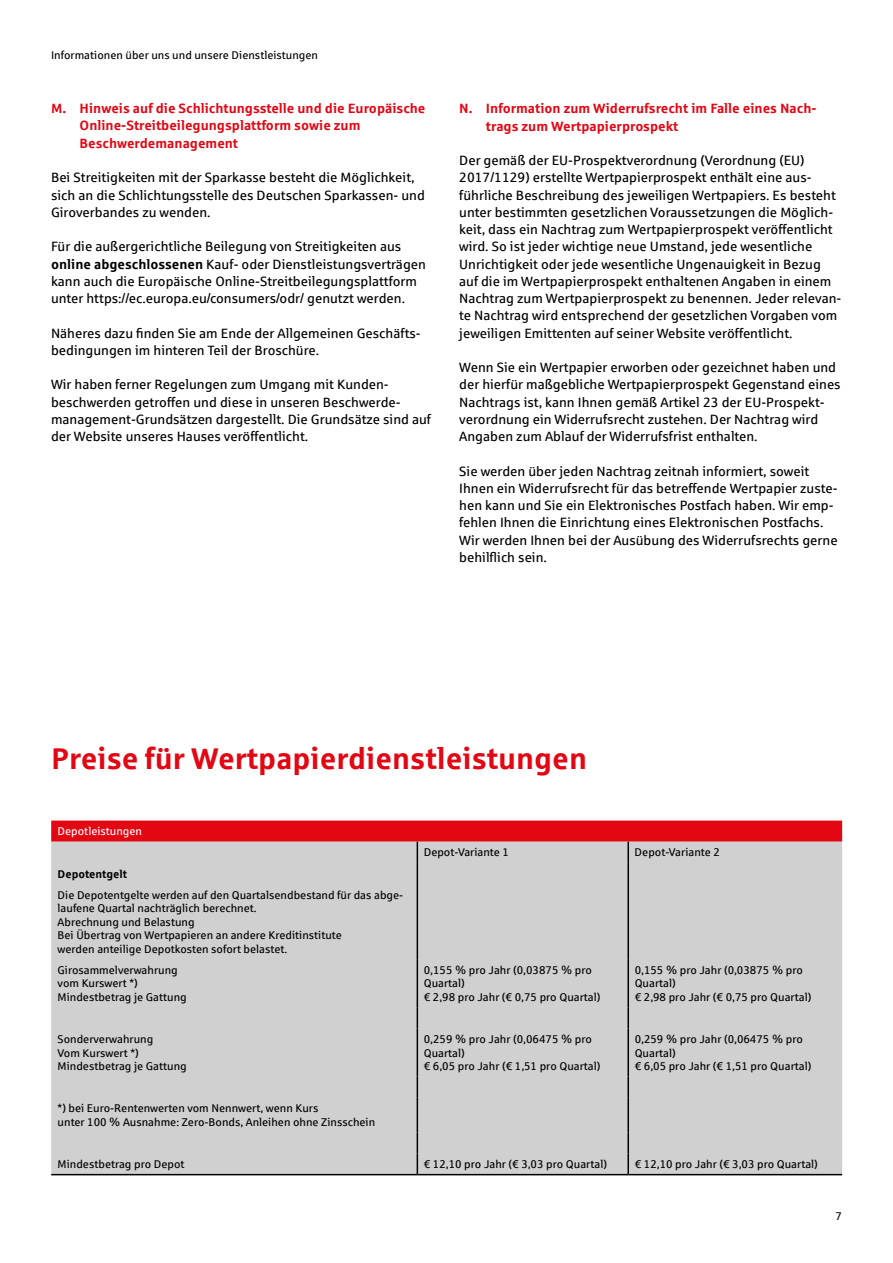
<style>
.page{position:relative;width:893px;height:1263px;background:#fff}
.page>*{position:absolute;margin:0;border:0;box-sizing:border-box;transform-origin:0 0}
.t1{font:700 30px "Sparkasse Rg";color:#e30613}
.t2{font:13.5px/17.2px "Sparkasse Rg Regular 2";color:#000}
.t3{font:700 13.5px/17.2px "Sparkasse Rg";color:#e30613}
.t4{font:13.5px "Sparkasse Rg";color:#000}
.t5{font:11.25px/13.5px "Sparkasse Rg Regular 2";color:#000}
.t6{font:11.25px "Sparkasse Rg";color:#000}
.t7{font:11.25px "Sparkasse Rg Regular 2";color:#fff}
.t8{font:700 11.25px "Sparkasse Rg";color:#000}
.s1{font-family:"Sparkasse Rg";font-weight:700}
.s2{font-family:"Sparkasse Rg Regular 2"}
</style>
<div class="page">
<div style="left:51px;top:884px;width:791px;height:290px;background:#d0d0d0"></div>
<hr style="left:417px;top:884px;width:1px;height:75px;background:#000">
<hr style="left:627px;top:884px;width:2px;height:75px;background:#000">
<hr style="left:417px;top:959px;width:1px;height:48px;background:#000">
<hr style="left:627px;top:959px;width:2px;height:48px;background:#000">
<svg style="left:417px;top:1007px;width:1px;height:21px"></svg>
<hr style="left:627px;top:1007px;width:2px;height:21px;background:#000">
<hr style="left:417px;top:1028px;width:1px;height:48px;background:#000">
<hr style="left:627px;top:1028px;width:2px;height:48px;background:#000">
<svg style="left:417px;top:1076px;width:1px;height:22px"></svg>
<hr style="left:627px;top:1076px;width:2px;height:22px;background:#000">
<hr style="left:417px;top:1098px;width:1px;height:34px;background:#000">
<hr style="left:627px;top:1098px;width:2px;height:34px;background:#000">
<hr style="left:627px;top:1132px;width:2px;height:21px;background:#000">
<svg style="left:417px;top:1132px;width:1px;height:42px"></svg>
<hr style="left:627px;top:1153px;width:2px;height:21px;background:#000">
<svg style="left:51px;top:820px;width:791px;height:64px;background:#d68e92"></svg>
<hr style="left:627px;top:842px;width:2px;height:21px;background:#000">
<hr style="left:51px;top:1174px;width:366px;height:1px;background:#000">
<hr style="left:417px;top:1174px;width:211px;height:1px;background:#000">
<hr style="left:628px;top:1174px;width:214px;height:1px;background:#000">
<p class="t5" style="left:51px;top:48px;width:269px">Informationen über uns und unsere Dienstleistungen</p>
<p class="t3" style="left:80px;top:99px;width:347px;text-indent:-29px">M. Hinweis auf die Schlichtungsstelle und die Europäische<br>Online-Streitbeilegungsplattform sowie zum<br>Beschwerdemanagement</p>
<p class="t2" style="left:51px;top:169px;width:375px">Bei Streitigkeiten mit der Sparkasse besteht die Möglichkeit, sich an die Schlichtungsstelle des Deutschen Sparkassen- und<br>Giroverbandes zu wenden.</p>
<p class="t2" style="left:51px;top:238px;width:376px">Für die außergerichtliche Beilegung von Streitigkeiten aus <span class="s1">online abgeschlossenen</span> Kauf- oder Dienstleistungsverträgen kann auch die Europäische Online-Streitbeilegungsplattform</p>
<p class="t4" style="left:51px;top:290px;width:356px">unter https://ec.europa.eu/consumers/odr/ genutzt werden.</p>
<p class="t4" style="left:51px;top:325px;width:371px">Näheres dazu finden Sie am Ende der Allgemeinen Geschäfts<span class="s2">-</span></p>
<p class="t2" style="left:51px;top:341px;width:270px">bedingungen im hinteren Teil der Broschüre.</p>
<p class="t2" style="left:51px;top:376px;width:382px">Wir haben ferner Regelungen zum Umgang mit Kunden&shy;beschwerden getroffen und diese in unseren Beschwerde&shy;management-Grundsätzen dargestellt. Die Grundsätze sind auf der Website unseres Hauses veröffentlicht.</p>
<p class="t3" style="left:486px;top:99px;width:332px;text-indent:-27px">N. Information zum Widerrufsrecht im Falle eines Nach&shy;trags zum Wertpapierprospekt</p>
<p class="t2" style="left:459px;top:151px;width:347px">Der gemäß der EU-Prospektverordnung (Verordnung (EU)</p>
<p class="t4" style="left:459px;top:169px;width:354px">2017/1129) erstellte Wertpapierprospekt enthält eine aus<span class="s2">-</span></p>
<p class="t2" style="left:459px;top:186px;width:384px">führliche Beschreibung des jeweiligen Wertpapiers. Es besteht unter bestimmten gesetzlichen Voraussetzungen die Möglich&shy;keit, dass ein Nachtrag zum Wertpapierprospekt veröffentlicht wird. So ist jeder wichtige neue Umstand, jede wesentliche Unrichtigkeit oder jede wesentliche Ungenauigkeit in Bezug auf die im Wertpapierprospekt enthaltenen Angaben in einem Nachtrag zum Wertpapierprospekt zu benennen. Jeder relevan&shy;te Nachtrag wird entsprechend der gesetzlichen Vorgaben vom jeweiligen Emittenten auf seiner Website veröffentlicht.</p>
<p class="t2" style="left:459px;top:358px;width:383px">Wenn Sie ein Wertpapier erworben oder gezeichnet haben und der hierfür maßgebliche Wertpapierprospekt Gegenstand eines Nachtrags ist, kann Ihnen gemäß Artikel 23 der EU-Prospekt&shy;verordnung ein Widerrufsrecht zustehen. Der Nachtrag wird Angaben zum Ablauf der Widerrufsfrist enthalten.</p>
<p class="t2" style="left:459px;top:462px;width:380px">Sie werden über jeden Nachtrag zeitnah informiert, soweit Ihnen ein Widerrufsrecht für das betreffende Wertpapier zuste&shy;hen kann und Sie ein Elektronisches Postfach haben. Wir emp&shy;fehlen Ihnen die Einrichtung eines Elektronischen Postfachs.<br>Wir werden Ihnen bei der Ausübung des Widerrufsrechts gerne</p>
<p class="t4" style="left:459px;top:549px;width:89px">behilflich sein.</p>
<h1 class="t1" style="left:51px;top:739px;width:537px">Preise für Wertpapierdienstleistungen</h1>
<p class="t7" style="left:58px;top:824px;width:86px">Depotleistungen</p>
<p class="t5" style="left:424px;top:845px;width:87px">Depot-Variante 1</p>
<p class="t5" style="left:635px;top:845px;width:87px">Depot-Variante 2</p>
<p class="t8" style="left:58px;top:866px;width:71px">Depotentgelt</p>
<p class="t5" style="left:58px;top:888px;width:347px">Die Depotentgelte werden auf den Quartalsendbestand für das abge&shy;laufene Quartal nachträglich berechnet.<br>Abrechnung und Belastung<br>Bei Übertrag von Wertpapieren an andere Kreditinstitute<br>werden anteilige Depotkosten sofort belastet.</p>
<p class="t5" style="left:58px;top:963px;width:131px">Girosammelverwahrung vom Kurswert *)<br>Mindestbetrag je Gattung</p>
<p class="t6" style="left:424px;top:963px;width:170px">0,155 % pro Jahr (0,03875 % pro</p>
<p class="t5" style="left:424px;top:976px;width:43px">Quartal)</p>
<p class="t6" style="left:424px;top:990px;width:178px">€ 2,98 pro Jahr (€ 0,75 pro Quartal)</p>
<p class="t5" style="left:58px;top:1032px;width:131px">Sonderverwahrung<br>Vom Kurswert *)<br>Mindestbetrag je Gattung</p>
<p class="t6" style="left:424px;top:1032px;width:170px">0,259 % pro Jahr (0,06475 % pro</p>
<p class="t5" style="left:424px;top:1046px;width:43px">Quartal)</p>
<p class="t6" style="left:424px;top:1059px;width:178px">€ 6,05 pro Jahr (€ 1,51 pro Quartal)</p>
<p class="t6" style="left:635px;top:963px;width:170px">0,155 % pro Jahr (0,03875 % pro</p>
<p class="t5" style="left:635px;top:976px;width:43px">Quartal)</p>
<p class="t6" style="left:635px;top:990px;width:178px">€ 2,98 pro Jahr (€ 0,75 pro Quartal)</p>
<p class="t6" style="left:635px;top:1032px;width:170px">0,259 % pro Jahr (0,06475 % pro</p>
<p class="t5" style="left:635px;top:1046px;width:43px">Quartal)</p>
<p class="t6" style="left:635px;top:1059px;width:178px">€ 6,05 pro Jahr (€ 1,51 pro Quartal)</p>
<p class="t5" style="left:58px;top:1101px;width:262px">*) bei Euro-Rentenwerten vom Nennwert, wenn Kurs</p>
<p class="t6" style="left:58px;top:1115px;width:319px">unter 100 % Ausnahme: Zero-Bonds, Anleihen ohne Zinsschein</p>
<p class="t5" style="left:58px;top:1157px;width:128px">Mindestbetrag pro Depot</p>
<p class="t5" style="left:424px;top:1157px;width:185px">€ 12,10 pro Jahr (€ 3,03 pro Quartal)</p>
<p class="t5" style="left:635px;top:1157px;width:185px">€ 12,10 pro Jahr (€ 3,03 pro Quartal)</p>
<p class="t5" style="left:835px;top:1209px;width:8px">7</p>
</div>
